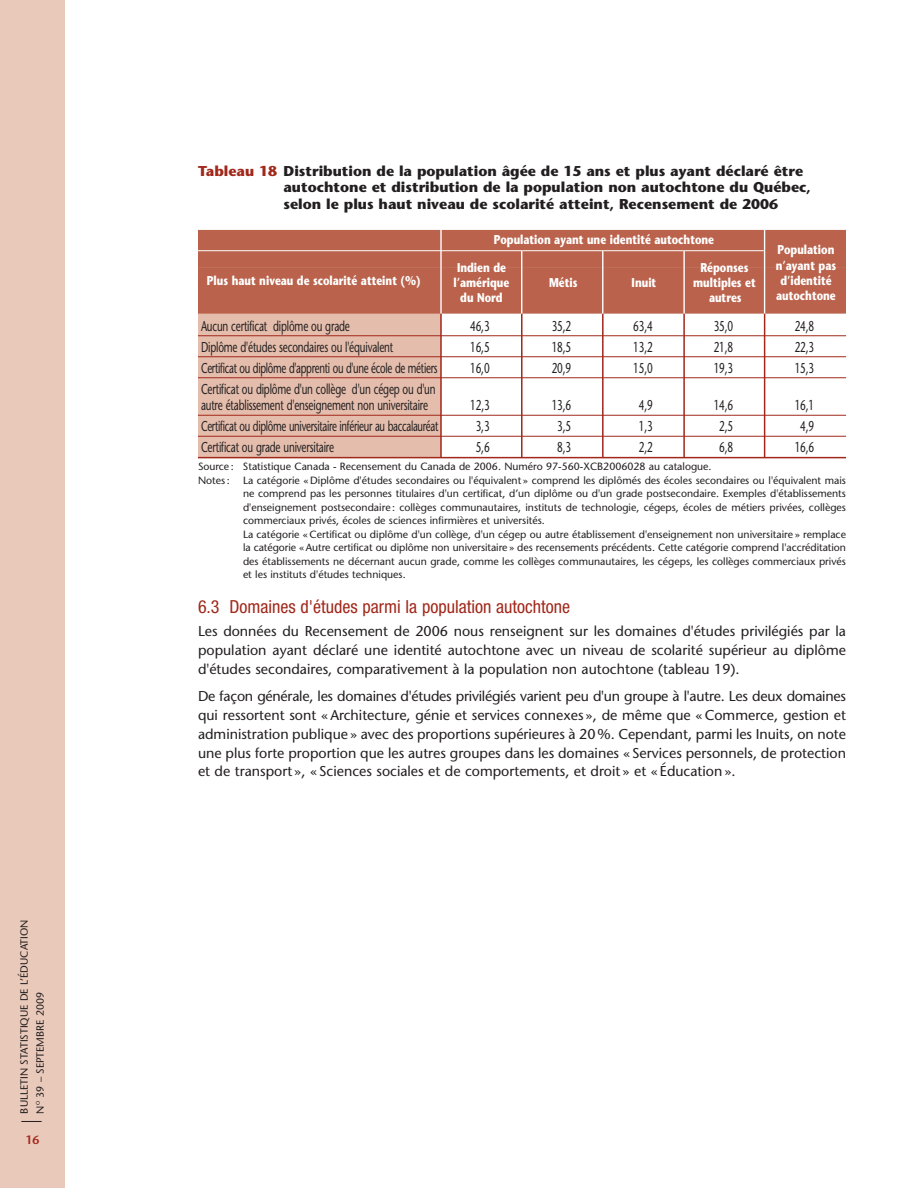
<style>
.page{position:relative;width:918px;height:1188px;background:#fff}
.page>*{position:absolute;margin:0;border:0;box-sizing:border-box;transform-origin:0 0}
.t1{font:condensed 18px "Helvetica Neue";color:#a1281b}
.t2{font:14.25px/18.8px "Stone Sans";letter-spacing:-.015em;color:#231f20;text-align:justify}
.t3{font:14.25px/16.5px "Stone Sans";letter-spacing:-.015em;color:#231f20;scale:.7 1}
.t4{font:700 14.25px/16.5px "Stone Sans";color:#231f20}
.t5{font:14.25px "Stone Sans";letter-spacing:-.015em;color:#231f20;scale:.68 1}
.t6{font:700 12.75px "Stone Sans";color:#fff;scale:.8 1}
.t7{font:600 12px "Stone Sans";color:#a1281b}
.t8{font:10.5px/13.5px "Stone Sans";color:#231f20}
.s1{color:#a1281b}
</style>
<div class="page">
<div style="left:198px;top:305px;width:243px;height:153px;background:#e4bdac"></div>
<div style="left:0;top:0;width:65px;height:1188px;background:#e9c9ba"></div>
<div style="left:198px;top:230px;width:648px;height:22px;background:#ba624b"></div>
<div style="left:198px;top:252px;width:648px;height:16px;background:#ba624b"></div>
<div style="left:198px;top:267px;width:648px;height:16px;background:#ba624b"></div>
<div style="left:198px;top:283px;width:648px;height:15px;background:#ba624b"></div>
<div style="left:198px;top:298px;width:648px;height:16px;background:#ba624b"></div>
<hr style="left:198px;top:335px;width:648px;height:1px;background:#a1281b">
<hr style="left:198px;top:356px;width:648px;height:1px;background:#a1281b">
<hr style="left:198px;top:377px;width:648px;height:1px;background:#a1281b">
<hr style="left:198px;top:415px;width:648px;height:1px;background:#a1281b">
<hr style="left:198px;top:436px;width:648px;height:1px;background:#a1281b">
<hr style="left:198px;top:457px;width:648px;height:1px;background:#a1281b">
<svg style="left:21px;top:1121px;width:21px;height:1px"></svg>
<hr style="left:440px;top:230px;width:2px;height:227px;background:#a1281b">
<hr style="left:440px;top:229px;width:2px;height:85px;background:#fff">
<hr style="left:198px;top:250px;width:567px;height:1px;background:#fff">
<hr style="left:521px;top:251px;width:2px;height:207px;background:#a1281b">
<hr style="left:602px;top:251px;width:2px;height:206px;background:#a1281b">
<hr style="left:683px;top:251px;width:2px;height:206px;background:#a1281b">
<hr style="left:764px;top:230px;width:1px;height:228px;background:#a1281b">
<hr style="left:521px;top:250px;width:2px;height:64px;background:#fff">
<hr style="left:602px;top:250px;width:2px;height:64px;background:#fff">
<hr style="left:683px;top:250px;width:2px;height:64px;background:#fff">
<hr style="left:764px;top:229px;width:1px;height:85px;background:#fff">
<p class="t8" style="left:18px;top:1114px;width:196px;line-height:15.8px;rotate:-90deg">BULLETIN STATISTIQUE DE L’ÉDUCATION<br>N<sup>O</sup> 39 – SEPTEMBRE 2009</p>
<p class="t7" style="left:26px;top:1135px;width:15px">16</p>
<h2 class="t4" style="left:283px;top:164px;width:529px;text-indent:-85px"><span class="s1">Tableau 18</span> Distribution de la population âgée de 15 ans et plus ayant déclaré être autochtone et distribution de la population non autochtone du Québec, selon le plus haut niveau de scolarité atteint, Recensement de 2006</h2>
<p class="t6" style="left:494px;top:235px;width:277px">Population ayant une identité autochtone</p>
<p class="t6" style="left:778px;top:245px;width:73px">Population</p>
<p class="t6" style="left:457px;top:262px;width:63px">Indien de</p>
<p class="t6" style="left:701px;top:262px;width:61px">Réponses</p>
<p class="t6" style="left:776px;top:260px;width:77px">n’ayant pas</p>
<p class="t6" style="left:207px;top:275px;width:269px">Plus haut niveau de scolarité atteint (%)</p>
<p class="t6" style="left:454px;top:278px;width:71px">l’amérique</p>
<p class="t6" style="left:549px;top:278px;width:37px">Métis</p>
<p class="t6" style="left:632px;top:278px;width:32px">Inuit</p>
<p class="t6" style="left:693px;top:278px;width:80px">multiples et</p>
<p class="t6" style="left:780px;top:275px;width:66px">d’identité</p>
<p class="t6" style="left:460px;top:293px;width:55px">du Nord</p>
<p class="t6" style="left:709px;top:293px;width:42px">autres</p>
<p class="t6" style="left:776px;top:291px;width:76px">autochtone</p>
<h2 class="t3" style="left:201px;top:319px;width:214px">Aucun certificat diplôme ou grade</h2>
<h2 class="t3" style="left:470px;top:319px;width:29px">46,3</h2>
<h2 class="t3" style="left:552px;top:319px;width:29px">35,2</h2>
<h2 class="t3" style="left:633px;top:319px;width:29px">63,4</h2>
<h2 class="t3" style="left:714px;top:319px;width:29px">35,0</h2>
<h2 class="t3" style="left:795px;top:319px;width:29px">24,8</h2>
<h2 class="t3" style="left:201px;top:340px;width:276px">Diplôme d'études secondaires ou l'équivalent</h2>
<h2 class="t3" style="left:470px;top:340px;width:29px">16,5</h2>
<h2 class="t3" style="left:552px;top:340px;width:29px">18,5</h2>
<h2 class="t3" style="left:633px;top:340px;width:29px">13,2</h2>
<h2 class="t3" style="left:714px;top:340px;width:29px">21,8</h2>
<h2 class="t3" style="left:795px;top:340px;width:29px">22,3</h2>
<h2 class="t5" style="left:201px;top:362px;width:349px">Certificat ou diplôme d'apprenti ou d'une école de métiers</h2>
<h2 class="t3" style="left:470px;top:361px;width:29px">16,0</h2>
<h2 class="t3" style="left:552px;top:361px;width:29px">20,9</h2>
<h2 class="t3" style="left:633px;top:361px;width:29px">15,0</h2>
<h2 class="t3" style="left:714px;top:361px;width:29px">19,3</h2>
<h2 class="t3" style="left:795px;top:361px;width:29px">15,3</h2>
<h2 class="t3" style="left:201px;top:382px;width:337px">Certificat ou diplôme d'un collège d'un cégep ou d'un autre établissement d'enseignement non universitaire</h2>
<h2 class="t3" style="left:470px;top:399px;width:29px">12,3</h2>
<h2 class="t3" style="left:552px;top:399px;width:29px">13,6</h2>
<h2 class="t3" style="left:639px;top:399px;width:21px">4,9</h2>
<h2 class="t3" style="left:714px;top:399px;width:29px">14,6</h2>
<h2 class="t3" style="left:795px;top:399px;width:29px">16,1</h2>
<h2 class="t5" style="left:201px;top:421px;width:351px">Certificat ou diplôme universitaire inférieur au baccalauréat</h2>
<h2 class="t3" style="left:476px;top:420px;width:21px">3,3</h2>
<h2 class="t3" style="left:557px;top:420px;width:21px">3,5</h2>
<h2 class="t3" style="left:639px;top:420px;width:21px">1,3</h2>
<h2 class="t3" style="left:719px;top:420px;width:21px">2,5</h2>
<h2 class="t3" style="left:800px;top:420px;width:21px">4,9</h2>
<h2 class="t3" style="left:201px;top:441px;width:192px">Certificat ou grade universitaire</h2>
<h2 class="t3" style="left:476px;top:441px;width:21px">5,6</h2>
<h2 class="t3" style="left:557px;top:441px;width:21px">8,3</h2>
<h2 class="t3" style="left:639px;top:441px;width:21px">2,2</h2>
<h2 class="t3" style="left:719px;top:441px;width:21px">6,8</h2>
<h2 class="t3" style="left:795px;top:441px;width:29px">16,6</h2>
<p class="t8" style="left:198px;top:461px;width:515px">Source : Statistique Canada - Recensement du Canada de 2006. Numéro 97-560-XCB2006028 au catalogue.<br>Notes:</p>
<p class="t8" style="left:243px;top:475px;width:605px">La catégorie «Diplôme d'études secondaires ou l'équivalent » comprend les diplômés des écoles secondaires ou l'équivalent mais ne comprend pas les personnes titulaires d'un certificat, d’un diplôme ou d'un grade postsecondaire. Exemples d'établissements d'enseignement postsecondaire : collèges communautaires, instituts de technologie, cégeps, écoles de métiers privées, collèges commerciaux privés, écoles de sciences infirmières et universités.<br>La catégorie «Certificat ou diplôme d'un collège, d'un cégep ou autre établissement d'enseignement non universitaire » remplace la catégorie «Autre certificat ou diplôme non universitaire » des recensements précédents. Cette catégorie comprend l'accréditation des établissements ne décernant aucun grade, comme les collèges communautaires, les cégeps, les collèges commerciaux privés et les instituts d'études techniques.</p>
<h1 class="t1" style="left:198px;top:600px;width:374px">6.3 Domaines d'études parmi la population autochtone</h1>
<p class="t2" style="left:198px;top:623px;width:650px">Les données du Recensement de 2006 nous renseignent sur les domaines d'études privilégiés par la population ayant déclaré une identité autochtone avec un niveau de scolarité supérieur au diplôme d'études secondaires, comparativement à la population non autochtone (tableau 19).</p>
<p class="t2" style="left:198px;top:689px;width:650px">De façon générale, les domaines d'études privilégiés varient peu d'un groupe à l'autre. Les deux domaines qui ressortent sont «Architecture, génie et services connexes », de même que «Commerce, gestion et administration publique » avec des proportions supérieures à 20%. Cependant, parmi les Inuits, on note une plus forte proportion que les autres groupes dans les domaines « Services personnels, de protection et de transport », « Sciences sociales et de comportements, et droit » et « Éducation».</p>
</div>
